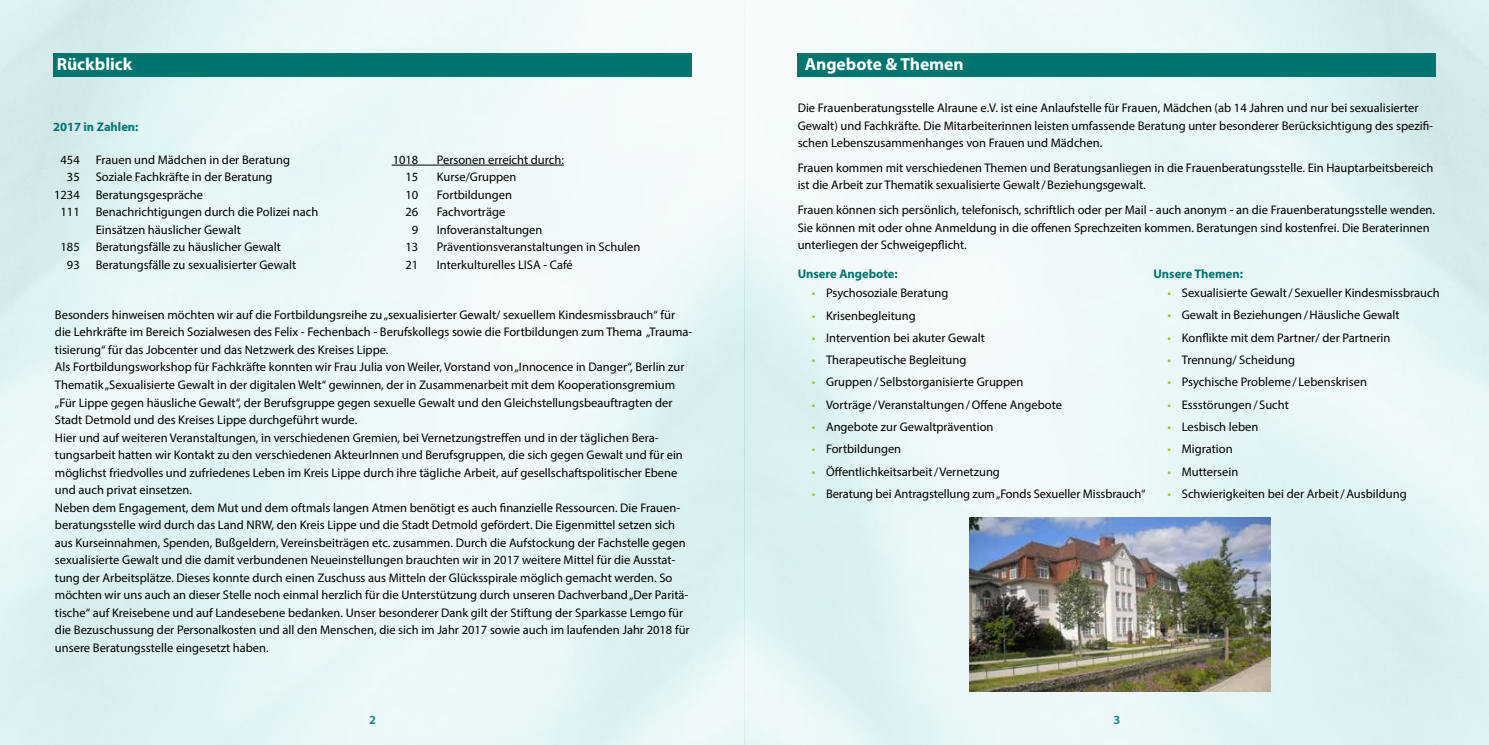
<style>
.page{position:relative;width:1489px;height:745px;background:#fff}
.page>*{position:absolute;margin:0;border:0;box-sizing:border-box;transform-origin:0 0}
.t1{font:700 17.5px "Myriad Pro";color:#fff}
.t2{font:12.5px/17.5px "Myriad Pro";color:#000}
.t3{font:700 12.5px "Myriad Pro";color:#007570}
.s1{color:#95c11f}
</style>
<div class="page">
<img style="left:0;top:0;width:1488px;height:744px">
<div style="left:53px;top:53px;width:638px;height:24px;background:#007570"></div>
<div style="left:797px;top:53px;width:638px;height:23px;background:#007570"></div>
<img style="left:969px;top:517px;width:301px;height:174px">
<hr style="left:392px;top:165px;width:172px;height:1px;background:#000">
<h1 class="t1" style="left:57px;top:53px;width:77px">Rückblick</h1>
<h1 class="t1" style="left:804px;top:52px;width:160px">Angebote &amp; Themen</h1>
<p class="t2" style="left:797px;top:99px;width:637px">Die Frauenberatungsstelle Alraune e.V. ist eine Anlaufstelle für Frauen, Mädchen (ab 14 Jahren und nur bei sexualisierter<br>Gewalt) und Fachkräfte. Die Mitarbeiterinnen leisten umfassende Beratung unter besonderer Berücksichtigung des spezifi&shy;schen Lebenszusammenhanges von Frauen und Mädchen.</p>
<p class="t2" style="left:797px;top:159px;width:637px">Frauen kommen mit verschiedenen Themen und Beratungsanliegen in die Frauenberatungsstelle. Ein Hauptarbeitsbereich ist die Arbeit zur Thematik sexualisierte Gewalt/Beziehungsgewalt.</p>
<p class="t2" style="left:797px;top:201px;width:639px">Frauen können sich persönlich, telefonisch, schriftlich oder per Mail - auch anonym - an die Frauenberatungsstelle wenden.<br>Sie können mit oder ohne Anmeldung in die offenen Sprechzeiten kommen. Beratungen sind kostenfrei. Die Beraterinnen unterliegen der Schweigepflicht.</p>
<p class="t3" style="left:797px;top:266px;width:102px">Unsere Angebote:</p>
<p class="t2" style="left:811px;top:284px;width:138px"><span class="s1">•</span> Psychosoziale Beratung</p>
<p class="t2" style="left:811px;top:306px;width:105px"><span class="s1">•</span> Krisenbegleitung</p>
<p class="t2" style="left:811px;top:328px;width:174px"><span class="s1">•</span> Intervention bei akuter Gewalt</p>
<p class="t2" style="left:811px;top:351px;width:156px"><span class="s1">•</span> Therapeutische Begleitung</p>
<p class="t2" style="left:811px;top:373px;width:213px"><span class="s1">•</span> Gruppen/ Selbstorganisierte Gruppen</p>
<p class="t2" style="left:811px;top:395px;width:251px"><span class="s1">•</span> Vorträge/Veranstaltungen/Offene Angebote</p>
<p class="t2" style="left:811px;top:417px;width:183px"><span class="s1">•</span> Angebote zur Gewaltprävention</p>
<p class="t2" style="left:811px;top:440px;width:91px"><span class="s1">•</span> Fortbildungen</p>
<p class="t2" style="left:811px;top:462px;width:189px"><span class="s1">•</span> Öffentlichkeitsarbeit/Vernetzung</p>
<p class="t2" style="left:811px;top:484px;width:335px"><span class="s1">•</span> Beratung bei Antragstellung zum „Fonds Sexueller Missbrauch“</p>
<p class="t3" style="left:53px;top:119px;width:87px">2017 in Zahlen:</p>
<p class="t2" style="left:60px;top:150px;width:21px">454</p>
<p class="t2" style="left:96px;top:150px;width:196px">Frauen und Mädchen in der Beratung</p>
<p class="t2" style="left:67px;top:168px;width:14px">35</p>
<p class="t2" style="left:96px;top:168px;width:178px">Soziale Fachkräfte in der Beratung</p>
<p class="t2" style="left:54px;top:185px;width:27px">1234</p>
<p class="t2" style="left:96px;top:185px;width:109px">Beratungsgespräche</p>
<p class="t2" style="left:60px;top:203px;width:21px">111</p>
<p class="t2" style="left:96px;top:203px;width:224px">Benachrichtigungen durch die Polizei nach<br>Einsätzen häuslicher Gewalt</p>
<p class="t2" style="left:60px;top:238px;width:21px">185</p>
<p class="t2" style="left:96px;top:238px;width:187px">Beratungsfälle zu häuslicher Gewalt</p>
<p class="t2" style="left:67px;top:255px;width:14px">93</p>
<p class="t2" style="left:96px;top:255px;width:202px">Beratungsfälle zu sexualisierter Gewalt</p>
<p class="t2" style="left:392px;top:151px;width:27px">1018</p>
<p class="t2" style="left:437px;top:151px;width:129px">Personen erreicht durch:</p>
<p class="t2" style="left:405px;top:168px;width:14px">15</p>
<p class="t2" style="left:437px;top:168px;width:81px">Kurse/Gruppen</p>
<p class="t2" style="left:405px;top:186px;width:14px">10</p>
<p class="t2" style="left:437px;top:186px;width:77px">Fortbildungen</p>
<p class="t2" style="left:405px;top:203px;width:14px">26</p>
<p class="t2" style="left:437px;top:203px;width:70px">Fachvorträge</p>
<p class="t2" style="left:412px;top:221px;width:8px">9</p>
<p class="t2" style="left:437px;top:221px;width:107px">Infoveranstaltungen</p>
<p class="t2" style="left:405px;top:238px;width:14px">13</p>
<p class="t2" style="left:437px;top:238px;width:205px">Präventionsveranstaltungen in Schulen</p>
<p class="t2" style="left:405px;top:256px;width:14px">21</p>
<p class="t2" style="left:437px;top:256px;width:137px">Interkulturelles LISA - Café</p>
<p class="t3" style="left:1153px;top:266px;width:91px">Unsere Themen:</p>
<p class="t2" style="left:1167px;top:284px;width:273px"><span class="s1">•</span> Sexualisierte Gewalt/ Sexueller Kindesmissbrauch</p>
<p class="t2" style="left:1167px;top:306px;width:233px"><span class="s1">•</span> Gewalt in Beziehungen/Häusliche Gewalt</p>
<p class="t2" style="left:1167px;top:328px;width:224px"><span class="s1">•</span> Konflikte mit dem Partner/ der Partnerin</p>
<p class="t2" style="left:1167px;top:351px;width:129px"><span class="s1">•</span> Trennung/ Scheidung</p>
<p class="t2" style="left:1167px;top:373px;width:201px"><span class="s1">•</span> Psychische Probleme/ Lebenskrisen</p>
<p class="t2" style="left:1167px;top:395px;width:123px"><span class="s1">•</span> Essstörungen/ Sucht</p>
<p class="t2" style="left:1167px;top:417px;width:92px"><span class="s1">•</span> Lesbisch leben</p>
<p class="t2" style="left:1167px;top:440px;width:67px"><span class="s1">•</span> Migration</p>
<p class="t2" style="left:1167px;top:462px;width:72px"><span class="s1">•</span> Muttersein</p>
<p class="t2" style="left:1167px;top:484px;width:240px"><span class="s1">•</span> Schwierigkeiten bei der Arbeit/Ausbildung</p>
<p class="t2" style="left:55px;top:305px;width:639px">Besonders hinweisen möchten wir auf die Fortbildungsreihe zu „sexualisierter Gewalt/ sexuellem Kindesmissbrauch“ für die Lehrkräfte im Bereich Sozialwesen des Felix - Fechenbach - Berufskollegs sowie die Fortbildungen zum Thema „Trauma&shy;tisierung“ für das Jobcenter und das Netzwerk des Kreises Lippe.<br>Als Fortbildungsworkshop für Fachkräfte konnten wir Frau Julia von Weiler, Vorstand von „Innocence in Danger“, Berlin zur Thematik „Sexualisierte Gewalt in der digitalen Welt“ gewinnen, der in Zusammenarbeit mit dem Kooperationsgremium „Für Lippe gegen häusliche Gewalt“, der Berufsgruppe gegen sexuelle Gewalt und den Gleichstellungsbeauftragten der Stadt Detmold und des Kreises Lippe durchgeführt wurde.<br>Hier und auf weiteren Veranstaltungen, in verschiedenen Gremien, bei Vernetzungstreffen und in der täglichen Bera&shy;tungsarbeit hatten wir Kontakt zu den verschiedenen AkteurInnen und Berufsgruppen, die sich gegen Gewalt und für ein möglichst friedvolles und zufriedenes Leben im Kreis Lippe durch ihre tägliche Arbeit, auf gesellschaftspolitischer Ebene und auch privat einsetzen.<br>Neben dem Engagement, dem Mut und dem oftmals langen Atmen benötigt es auch finanzielle Ressourcen. Die Frauen&shy;beratungsstelle wird durch das Land NRW, den Kreis Lippe und die Stadt Detmold gefördert. Die Eigenmittel setzen sich aus Kurseinnahmen, Spenden, Bußgeldern, Vereinsbeiträgen etc. zusammen. Durch die Aufstockung der Fachstelle gegen sexualisierte Gewalt und die damit verbundenen Neueinstellungen brauchten wir in 2017 weitere Mittel für die Ausstat&shy;tung der Arbeitsplätze. Dieses konnte durch einen Zuschuss aus Mitteln der Glücksspirale möglich gemacht werden. So möchten wir uns auch an dieser Stelle noch einmal herzlich für die Unterstützung durch unseren Dachverband „Der Paritä&shy;tische“ auf Kreisebene und auf Landesebene bedanken. Unser besonderer Dank gilt der Stiftung der Sparkasse Lemgo für die Bezuschussung der Personalkosten und all den Menschen, die sich im Jahr 2017 sowie auch im laufenden Jahr 2018 für unsere Beratungsstelle eingesetzt haben.</p>
<p class="t3" style="left:369px;top:711px;width:8px">2</p>
<p class="t3" style="left:1113px;top:711px;width:8px">3</p>
</div>
